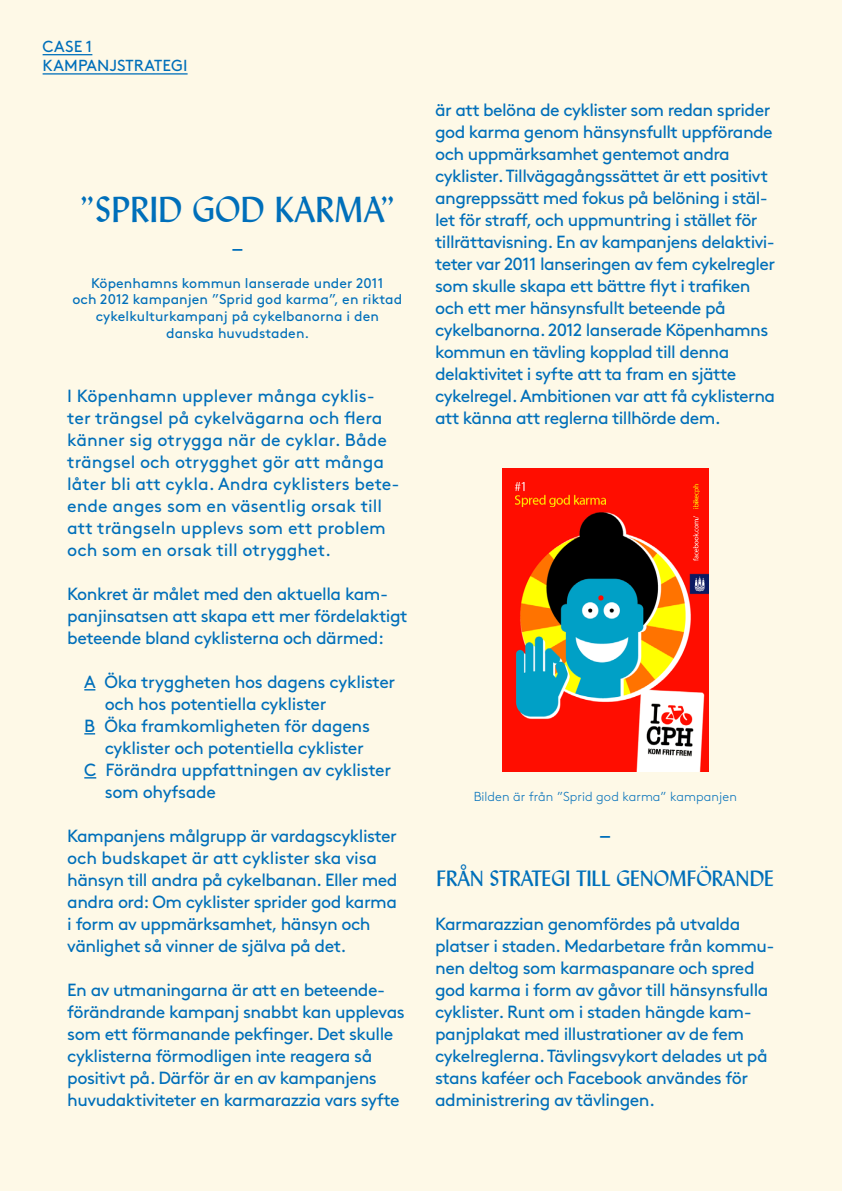
<style>
.page{position:relative;width:842px;height:1191px;background:#fef9e7}
.page>*{position:absolute;margin:0;border:0;box-sizing:border-box;transform-origin:0 0}
.t1{font:36px "Lydian BT";color:#006fba}
.t2{font:22px "Lydian BT";color:#006fba}
.t3{font:22px "Brown Std";color:#006fba}
.t4{font:17.6px/22px "Brown Std";letter-spacing:-.03em;color:#006fba}
.t5{font:17.6px/22px "Brown Std";color:#006fba}
.t6{font:16px/19.2px "Brown Std";letter-spacing:.01em;color:#006fba}
.t7{font:14px/16.8px "Brown Std";letter-spacing:.005em;color:#006fba;text-align:center}
.t8{font:300 13px "Brown Std";letter-spacing:.005em;color:#006fba}
</style>
<div class="page">
<svg style="left:84px;top:777px;width:12px;height:1px"></svg>
<img style="left:502px;top:468px;width:206px;height:303px">
<hr style="left:43px;top:54px;width:49px;height:1px;background:#006fba">
<hr style="left:43px;top:73px;width:145px;height:2px;background:#006fba">
<p class="t6" style="left:43px;top:37px;width:146px">case 1<br>Kam panjstrategi</p>
<h1 class="t1" style="left:79px;top:188px;width:51px">”SPRID</h1>
<h1 class="t1" style="left:192px;top:188px;width:25px">GOD</h1>
<h1 class="t1" style="left:275px;top:188px;width:23px">KARMA</h1>
<h1 class="t1" style="left:379px;top:188px;width:18px">”</h1>
<p class="t3" style="left:232px;top:228px;width:12px">_</p>
<p class="t7" style="left:73px;top:274px;width:331px">Köpenhamns kommun lanserade under 2011<br>och 2012 kampanjen ”Sprid god karma”, en riktad cykelkulturkampanj på cykelbanorna i den danska huvudstaden.</p>
<p class="t5" style="left:67px;top:385px;width:334px">I Köpenhamn upplever många cyklis&shy;ter trängsel på cykelvägarna och flera känner sig otrygga när de cyklar. Både trängsel och otrygghet gör att många låter bli att cykla. Andra cyklisters bete&shy;ende anges som en väsentlig orsak till att trängseln upplevs som ett problem och som en orsak till otrygghet.</p>
<p class="t4" style="left:67px;top:583px;width:342px">Konkret är målet med den aktuella kam&shy;panjinsatsen att skapa ett mer fördelaktigt beteende bland cyklisterna och därmed:</p>
<p class="t4" style="left:84px;top:671px;width:313px">A öka tryggheten hos dagens cyklister</p>
<p class="t4" style="left:105px;top:693px;width:223px">och hos potentiella cyklister</p>
<p class="t4" style="left:84px;top:715px;width:287px">B öka framkomligheten för dagens</p>
<p class="t4" style="left:105px;top:737px;width:261px">cyklister och potentiella cyklister</p>
<p class="t4" style="left:84px;top:759px;width:308px">C förändra uppfattningen av cyklister</p>
<p class="t4" style="left:105px;top:781px;width:113px">som ohyfsade</p>
<p class="t4" style="left:67px;top:825px;width:332px">Kampanjens målgrupp är vardagscyklister och budskapet är att cyklister ska visa hänsyn till andra på cykelbanan. Eller med andra ord: Om cyklister sprider god karma i form av uppmärksamhet, hänsyn och vänlighet så vinner de själva på det.</p>
<p class="t4" style="left:67px;top:979px;width:339px">En av utmaningarna är att en beteende&shy;förändrande kampanj snabbt kan upplevas som ett förmanande pekfinger. Det skulle cyklisterna förmodligen inte reagera så positivt på. Därför är en av kampanjens huvudaktiviteter en karmarazzia vars syfte</p>
<p class="t4" style="left:435px;top:99px;width:342px">är att belöna de cyklister som redan sprider god karma genom hänsynsfullt uppförande och uppmärksamhet gentemot andra cyklister. Tillvägagångssättet är ett positivt angreppssätt med fokus på belöning i stäl&shy;let för straff, och uppmuntring i stället för tillrättavisning. En av kampanjens delaktivi&shy;teter var 2011 lanseringen av fem cykelregler som skulle skapa ett bättre flyt i trafiken och ett mer hänsynsfullt beteende på cykelbanorna. 2012 lanserade Köpenhamns kommun en tävling kopplad till denna delaktivitet i syfte att ta fram en sjätte cykelregel. Ambitionen var att få cyklisterna att känna att reglerna tillhörde dem.</p>
<p class="t8" style="left:474px;top:789px;width:265px">Bilden är från ”Sprid god karma” kampanjen</p>
<p class="t3" style="left:600px;top:815px;width:12px">_</p>
<p class="t2" style="left:437px;top:864px;width:23px">FRÅN</p>
<p class="t2" style="left:490px;top:864px;width:11px">STRATEGI</p>
<p class="t2" style="left:576px;top:864px;width:10px">TILL</p>
<p class="t2" style="left:616px;top:864px;width:15px">GENOMFÖRANDE</p>
<p class="t4" style="left:435px;top:913px;width:341px">Karmarazzian genomfördes på utvalda platser i staden. Medarbetare från kommu&shy;nen deltog som karmaspanare och spred god karma i form av gåvor till hänsynsfulla cyklister. Runt om i staden hängde kam&shy;panjplakat med illustrationer av de fem cykelreglerna. Tävlingsvykort delades ut på stans kaféer och Facebook användes för administrering av tävlingen.</p>
</div>
